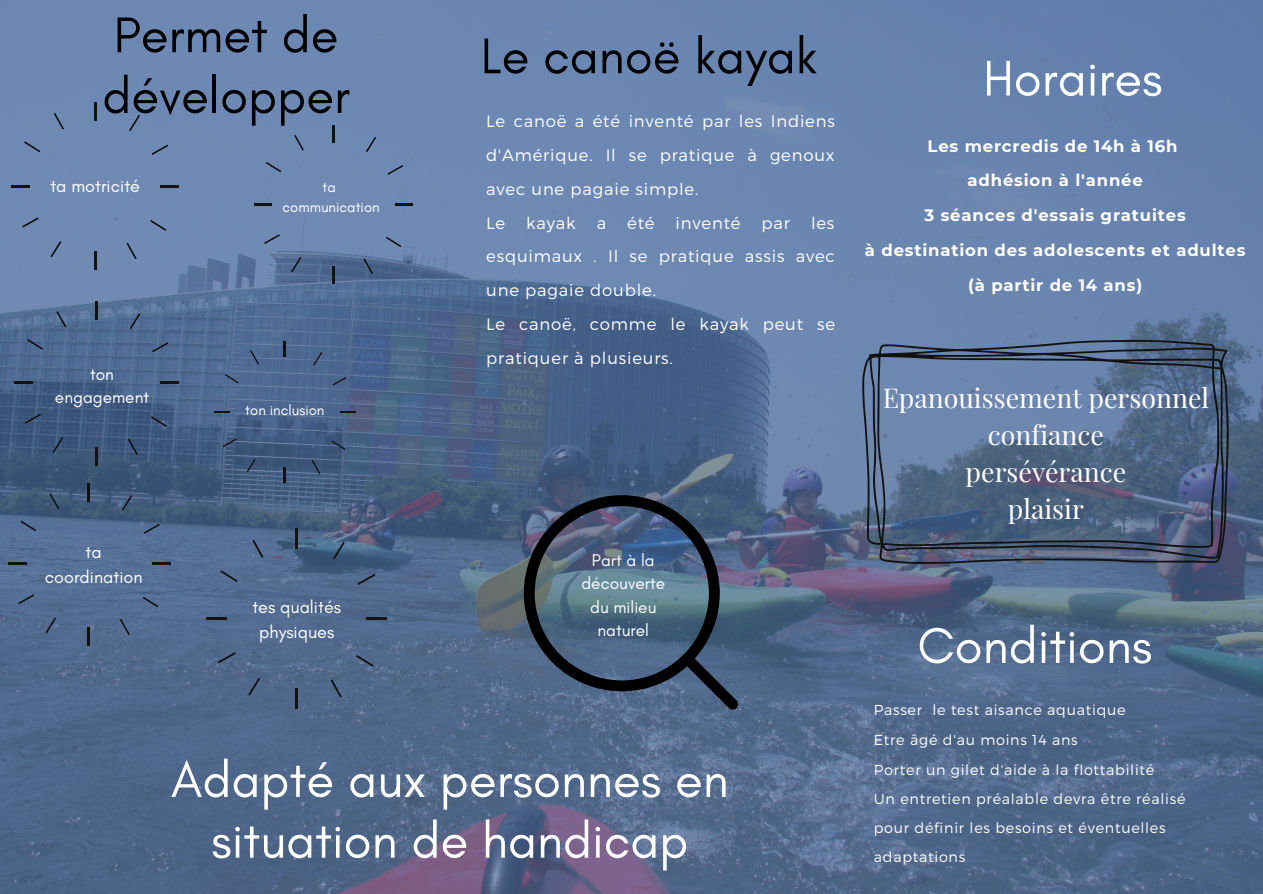
<style>
.page{position:relative;width:1263px;height:894px;background:#fff}
.page>*{position:absolute;margin:0;border:0;box-sizing:border-box;transform-origin:0 0}
.t1{font:51px/60.8px "Glacial Indifference";color:#fff;text-align:center}
.t2{font:51px/60.8px "Glacial Indifference";color:#000}
.t3{font:26.7px "Playfair Display";color:#fff}
.t4{font:18px/24.8px "Glacial Indifference";color:#fff;text-align:center}
.t5{font:17.25px/23.4px "Glacial Indifference";color:#fff;text-align:center}
.t6{font:300 16.5px/33.8px "Montserrat";letter-spacing:.05em;color:#fff;text-align:justify}
.t7{font:700 16.5px/34.8px "Montserrat";letter-spacing:.05em;color:#fff;text-align:center}
.t8{font:14.85px "Glacial Indifference";color:#fff}
.t9{font:300 14.4px/29.2px "Montserrat";letter-spacing:.05em;color:#fff}
</style>
<div class="page">
<img style="left:0;top:0;width:1263px;height:893px">
<svg style="left:94px;top:251px;width:2px;height:18px"></svg>
<svg style="left:94px;top:102px;width:2px;height:19px"></svg>
<svg style="left:12px;top:185px;width:18px;height:2px"></svg>
<svg style="left:160px;top:185px;width:19px;height:2px"></svg>
<svg style="left:50px;top:241px;width:12px;height:16px"></svg>
<svg style="left:129px;top:114px;width:11px;height:17px"></svg>
<svg style="left:24px;top:141px;width:17px;height:11px"></svg>
<svg style="left:150px;top:219px;width:17px;height:12px"></svg>
<svg style="left:22px;top:217px;width:17px;height:11px"></svg>
<svg style="left:151px;top:144px;width:18px;height:11px"></svg>
<svg style="left:53px;top:113px;width:11px;height:17px"></svg>
<svg style="left:126px;top:242px;width:11px;height:17px"></svg>
<svg style="left:333px;top:266px;width:2px;height:18px"></svg>
<svg style="left:333px;top:125px;width:2px;height:17px"></svg>
<svg style="left:254px;top:203px;width:18px;height:2px"></svg>
<svg style="left:395px;top:203px;width:18px;height:2px"></svg>
<svg style="left:291px;top:256px;width:11px;height:16px"></svg>
<svg style="left:366px;top:136px;width:10px;height:16px"></svg>
<svg style="left:266px;top:162px;width:16px;height:10px"></svg>
<svg style="left:386px;top:236px;width:16px;height:11px"></svg>
<svg style="left:264px;top:234px;width:16px;height:10px"></svg>
<svg style="left:387px;top:165px;width:16px;height:10px"></svg>
<svg style="left:294px;top:135px;width:10px;height:16px"></svg>
<svg style="left:363px;top:258px;width:10px;height:16px"></svg>
<svg style="left:95px;top:447px;width:2px;height:18px"></svg>
<svg style="left:95px;top:301px;width:2px;height:18px"></svg>
<svg style="left:15px;top:382px;width:18px;height:2px"></svg>
<svg style="left:161px;top:382px;width:18px;height:2px"></svg>
<svg style="left:52px;top:436px;width:12px;height:17px"></svg>
<svg style="left:129px;top:313px;width:12px;height:16px"></svg>
<svg style="left:27px;top:338px;width:16px;height:12px"></svg>
<svg style="left:151px;top:416px;width:16px;height:11px"></svg>
<svg style="left:25px;top:413px;width:16px;height:11px"></svg>
<svg style="left:152px;top:342px;width:17px;height:10px"></svg>
<svg style="left:56px;top:311px;width:11px;height:17px"></svg>
<svg style="left:127px;top:438px;width:11px;height:17px"></svg>
<svg style="left:284px;top:467px;width:1px;height:16px"></svg>
<svg style="left:284px;top:341px;width:1px;height:16px"></svg>
<svg style="left:214px;top:411px;width:16px;height:1px"></svg>
<svg style="left:340px;top:411px;width:16px;height:1px"></svg>
<svg style="left:246px;top:458px;width:10px;height:14px"></svg>
<svg style="left:313px;top:351px;width:10px;height:15px"></svg>
<svg style="left:225px;top:374px;width:14px;height:9px"></svg>
<svg style="left:331px;top:440px;width:15px;height:10px"></svg>
<svg style="left:222px;top:438px;width:15px;height:9px"></svg>
<svg style="left:332px;top:376px;width:15px;height:9px"></svg>
<svg style="left:250px;top:350px;width:9px;height:14px"></svg>
<svg style="left:311px;top:459px;width:10px;height:15px"></svg>
<svg style="left:88px;top:627px;width:2px;height:18px"></svg>
<svg style="left:88px;top:483px;width:2px;height:18px"></svg>
<svg style="left:8px;top:562px;width:18px;height:2px"></svg>
<svg style="left:152px;top:562px;width:18px;height:2px"></svg>
<svg style="left:45px;top:617px;width:11px;height:16px"></svg>
<svg style="left:121px;top:494px;width:12px;height:17px"></svg>
<svg style="left:20px;top:520px;width:17px;height:11px"></svg>
<svg style="left:142px;top:596px;width:17px;height:11px"></svg>
<svg style="left:18px;top:593px;width:17px;height:11px"></svg>
<svg style="left:144px;top:523px;width:16px;height:11px"></svg>
<svg style="left:49px;top:493px;width:11px;height:16px"></svg>
<svg style="left:120px;top:618px;width:10px;height:17px"></svg>
<hr style="left:295px;top:688px;width:3px;height:20px;background:#131212">
<hr style="left:295px;top:528px;width:3px;height:20px;background:#131212">
<hr style="left:207px;top:617px;width:20px;height:2px;background:#131212">
<hr style="left:367px;top:617px;width:20px;height:2px;background:#131212">
<svg style="left:248px;top:677px;width:12px;height:18px"></svg>
<svg style="left:333px;top:541px;width:12px;height:18px"></svg>
<svg style="left:220px;top:570px;width:18px;height:12px"></svg>
<svg style="left:356px;top:654px;width:18px;height:13px"></svg>
<svg style="left:218px;top:651px;width:18px;height:12px"></svg>
<svg style="left:357px;top:573px;width:19px;height:12px"></svg>
<svg style="left:252px;top:539px;width:12px;height:19px"></svg>
<svg style="left:330px;top:679px;width:12px;height:18px"></svg>
<svg style="left:862px;top:340px;width:367px;height:223px;background:#536887"></svg>
<svg style="left:524px;top:495px;width:215px;height:214px;background:#455a72"></svg>
<p class="t2" style="left:102px;top:4px;width:249px">Permet de développer</p>
<p class="t4" style="left:50px;top:174px;width:91px">ta motricité</p>
<p class="t5" style="left:55px;top:361px;width:96px">ton engagement</p>
<p class="t4" style="left:45px;top:539px;width:99px">ta coordination</p>
<p class="t8" style="left:322px;top:178px;width:15px">ta</p>
<p class="t8" style="left:283px;top:198px;width:99px">communication</p>
<p class="t8" style="left:245px;top:400px;width:81px">ton inclusion</p>
<p class="t4" style="left:252px;top:594px;width:90px">tes qualités physiques</p>
<p class="t2" style="left:481px;top:25px;width:338px">Le canoë kayak</p>
<p class="t6" style="left:486px;top:104px;width:350px">Le canoë a été inventé par les Indiens d'Amérique. Il se pratique à genoux avec une pagaie simple.</p>
<p class="t6" style="left:486px;top:205px;width:21px">Le</p>
<p class="t6" style="left:526px;top:205px;width:51px">kayak</p>
<p class="t6" style="left:597px;top:205px;width:11px">a</p>
<p class="t6" style="left:627px;top:205px;width:29px">été</p>
<p class="t6" style="left:676px;top:205px;width:67px">inventé</p>
<p class="t6" style="left:762px;top:205px;width:30px">par</p>
<p class="t6" style="left:486px;top:205px;width:350px;text-indent:325px">les esquimaux . Il se pratique assis avec une pagaie double.</p>
<p class="t6" style="left:486px;top:306px;width:350px">Le canoë, comme le kayak peut se pratiquer à plusieurs.</p>
<p class="t5" style="left:581px;top:548px;width:85px">Part à la découverte du milieu naturel</p>
<p class="t1" style="left:171px;top:748px;width:559px">Adapté aux personnes en situation de handicap</p>
<p class="t1" style="left:983px;top:47px;width:181px">Horaires</p>
<p class="t7" style="left:928px;top:128px;width:251px">Les mercredis de 14h à 16h</p>
<p class="t7" style="left:968px;top:163px;width:177px">adhésion à l'année</p>
<p class="t7" style="left:925px;top:198px;width:263px">3 séances d'essais gratuites</p>
<p class="t7" style="left:865px;top:233px;width:382px">à destination des adolescents et adultes (à partir de 14 ans)</p>
<p class="t3" style="left:883px;top:378px;width:328px">Epanouissement personnel</p>
<p class="t3" style="left:988px;top:415px;width:118px">confiance</p>
<p class="t3" style="left:966px;top:453px;width:162px">persévérance</p>
<p class="t3" style="left:1008px;top:490px;width:77px">plaisir</p>
<p class="t1" style="left:917px;top:614px;width:236px">Conditions</p>
<p class="t9" style="left:874px;top:694px;width:253px">Passer le test aisance aquatique</p>
<p class="t9" style="left:874px;top:724px;width:205px">Etre âgé d'au moins 14 ans</p>
<p class="t9" style="left:874px;top:754px;width:282px">Porter un gilet d'aide à la flottabilité</p>
<p class="t9" style="left:874px;top:783px;width:313px">Un entretien préalable devra être réalisé pour définir les besoins et éventuelles adaptations</p>
</div>
